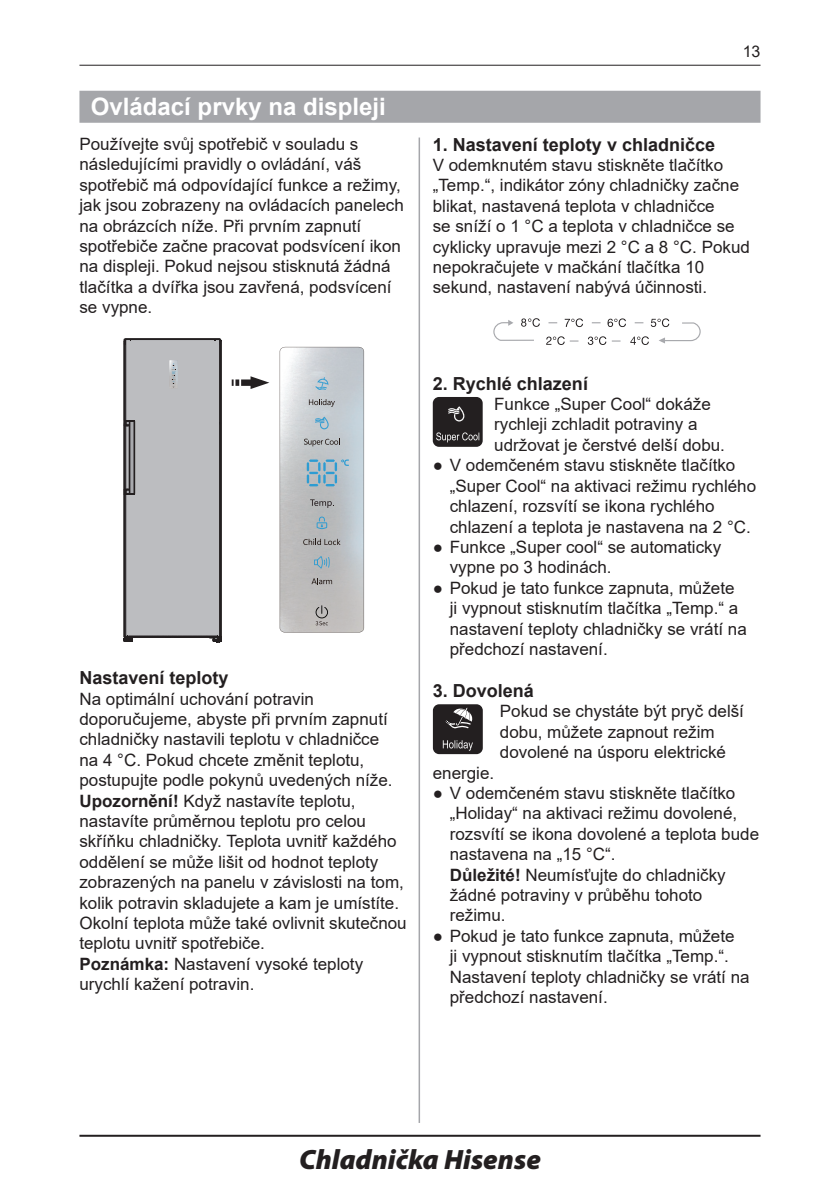
<style>
.page{position:relative;width:840px;height:1191px;background:#fff}
.page>*{position:absolute;margin:0;border:0;box-sizing:border-box;transform-origin:0 0}
.t1{font:italic 900 28px "Myriad Pro";color:#231f20}
.Nadpis{font:700 24px "Arial";color:#fff}
.Základný_9{font:700 18px "Arial";color:#231f20}
.Základný{font:17px/20.4px "Arial";color:#231f20}
.Odsadenie_3_-_8_5{font:17px/20.4px "Arial";color:#231f20}
.t2{font:16px "Arial";color:#231f20}
.s1{font-weight:700}
</style>
<div class="page">
<hr style="left:79px;top:65px;width:681px;height:1px;background:#231f20">
<hr style="left:79px;top:1134px;width:681px;height:2px;background:#231f20">
<hr style="left:418px;top:137px;width:2px;height:986px;background:#a5a6aa">
<div style="left:79px;top:91px;width:681px;height:32px;background:#a5a6aa"></div>
<svg style="left:231px;top:376px;width:38px;height:13px"></svg>
<svg style="left:279px;top:347px;width:85px;height:285px;background:#bec3c7"></svg>
<svg style="left:123px;top:339px;width:99px;height:304px;background:#b0b1b4"></svg>
<svg style="left:546px;top:318px;width:154px;height:27px"></svg>
<svg style="left:493px;top:318px;width:46px;height:23px"></svg>
<div style="left:432px;top:397px;width:50px;height:50px;background:#231f20;border-radius:6px"></div>
<svg style="left:436px;top:432px;width:43px;height:10px"></svg>
<svg style="left:448px;top:406px;width:16px;height:15px"></svg>
<div style="left:432px;top:704px;width:50px;height:50px;background:#231f20;border-radius:6px"></div>
<svg style="left:445px;top:707px;width:27px;height:22px"></svg>
<svg style="left:442px;top:740px;width:30px;height:10px"></svg>
<p class="Nadpis" style="left:91px;top:90px;width:296px">Ovládací prvky na displeji</p>
<p class="Základný" style="left:79px;top:134px;width:326px">Používejte svůj spotřebič v souladu s následujícími pravidly o ovládání, váš spotřebič má odpovídající funkce a režimy, jak jsou zobrazeny na ovládacích panelech na obrázcích níže. Při prvním zapnutí spotřebiče začne pracovat podsvícení ikon na displeji. Pokud nejsou stisknutá žádná tlačítka a dvířka jsou zavřená, podsvícení se vypne.</p>
<p class="Základný_9" style="left:79px;top:665px;width:151px">Nastavení teploty</p>
<p class="Základný" style="left:79px;top:688px;width:314px">Na optimální uchování potravin doporučujeme, abyste při prvním zapnutí chladničky nastavili teplotu v chladničce na 4 °C. Pokud chcete změnit teplotu, postupujte podle pokynů uvedených níže.</p>
<p class="Základný" style="left:79px;top:790px;width:326px"><span class="s1">Upozornění!</span> Když nastavíte teplotu, nastavíte průměrnou teplotu pro celou skříňku chladničky. Teplota uvnitř každého oddělení se může lišit od hodnot teploty zobrazených na panelu v závislosti na tom, kolik potravin skladujete a kam je umístíte.</p>
<p class="Základný" style="left:79px;top:912px;width:328px">Okolní teplota může také ovlivnit skutečnou teplotu uvnitř spotřebiče.</p>
<p class="Základný" style="left:79px;top:953px;width:285px"><span class="s1">Poznámka:</span> Nastavení vysoké teploty urychlí kažení potravin.</p>
<p class="t2" style="left:742px;top:40px;width:19px">13</p>
<p class="Základný_9" style="left:432px;top:132px;width:284px">1. Nastavení teploty v chladničce</p>
<p class="Základný" style="left:432px;top:155px;width:318px">V odemknutém stavu stiskněte tlačítko „Temp.“, indikátor zóny chladničky začne blikat, nastavená teplota v chladničce<br>se sníží o 1 °C a teplota v chladničce se cyklicky upravuje mezi 2 °C a 8 °C. Pokud nepokračujete v mačkání tlačítka 10 sekund, nastavení nabývá účinnosti.</p>
<p class="Základný_9" style="left:432px;top:371px;width:157px">2. Rychlé chlazení</p>
<p class="Základný" style="left:494px;top:394px;width:232px">Funkce „Super Cool“ dokáže rychleji zchladit potraviny a udržovat je čerstvé delší dobu.</p>
<p class="Odsadenie_3_-_8_5" style="left:449px;top:455px;width:308px;text-indent:-17px">● V odemčeném stavu stiskněte tlačítko „Super Cool“ na aktivaci režimu rychlého chlazení, rozsvítí se ikona rychlého chlazení a teplota je nastavena na 2 °C.</p>
<p class="Odsadenie_3_-_8_5" style="left:449px;top:536px;width:273px;text-indent:-17px">● Funkce „Super cool“ se automaticky vypne po 3 hodinách.</p>
<p class="Odsadenie_3_-_8_5" style="left:449px;top:577px;width:298px;text-indent:-17px">● Pokud je tato funkce zapnuta, můžete<br>ji vypnout stisknutím tlačítka „Temp.“ a nastavení teploty chladničky se vrátí na předchozí nastavení.</p>
<p class="Základný_9" style="left:432px;top:678px;width:103px">3. Dovolená</p>
<p class="Základný" style="left:499px;top:701px;width:245px">Pokud se chystáte být pryč delší dobu, můžete zapnout režim dovolené na úsporu elektrické</p>
<p class="Základný" style="left:432px;top:762px;width:63px">energie.</p>
<p class="Odsadenie_3_-_8_5" style="left:449px;top:782px;width:311px;text-indent:-17px">● V odemčeném stavu stiskněte tlačítko „Holiday“ na aktivaci režimu dovolené, rozsvítí se ikona dovolené a teplota bude nastavena na „15 °C“.</p>
<p class="Odsadenie_3_-_8_5" style="left:449px;top:864px;width:277px"><span class="s1">Důležité!</span> Neumísťujte do chladničky žádné potraviny v průběhu tohoto režimu.</p>
<p class="Odsadenie_3_-_8_5" style="left:449px;top:925px;width:301px;text-indent:-17px">● Pokud je tato funkce zapnuta, můžete<br>ji vypnout stisknutím tlačítka „Temp.“.<br>Nastavení teploty chladničky se vrátí na předchozí nastavení.</p>
<h1 class="t1" style="left:299px;top:1143px;width:243px">Chladnička Hisense</h1>
</div>
